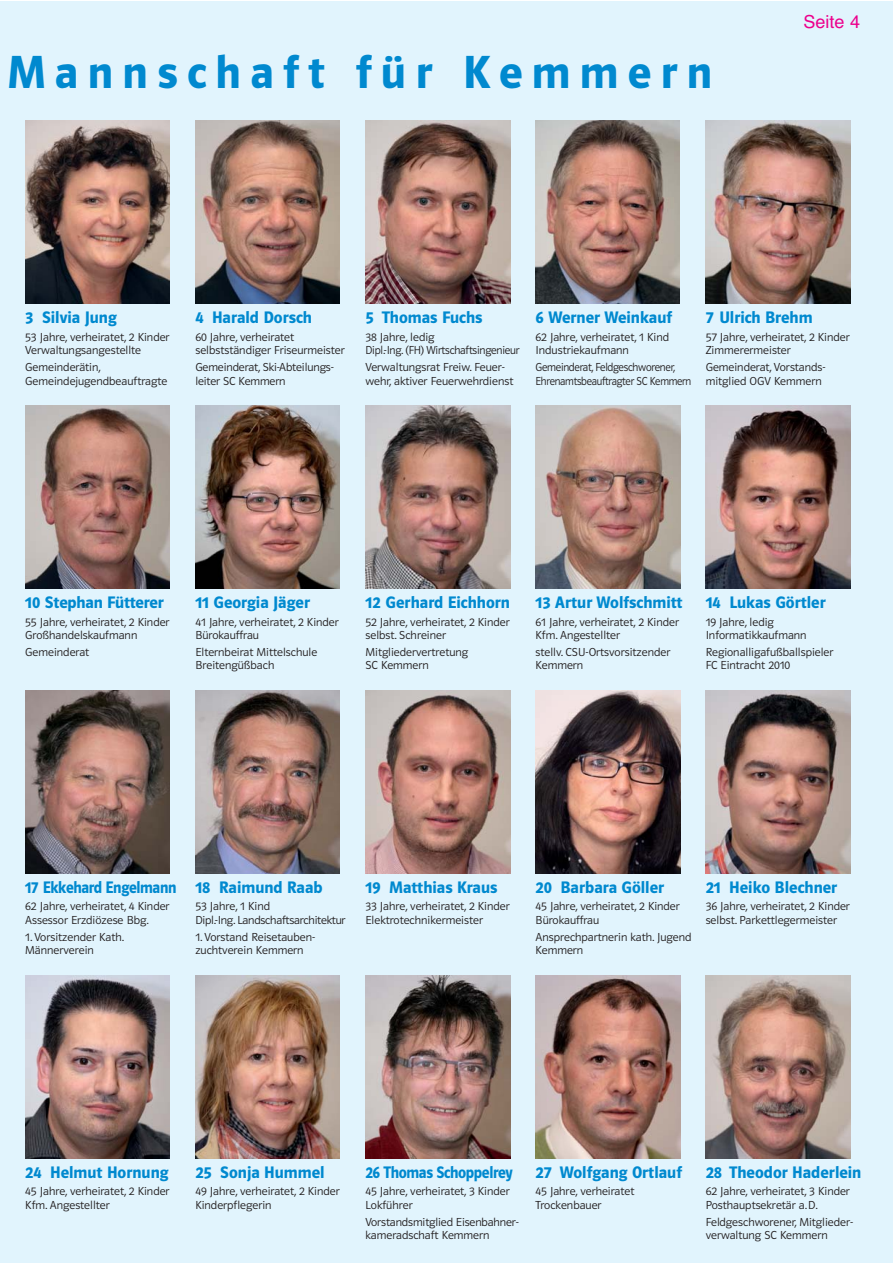
<style>
.page{position:relative;width:893px;height:1263px;background:#fff}
.page>*{position:absolute;margin:0;border:0;box-sizing:border-box;transform-origin:0 0}
.t1{font:48px "Polo 22 K Hfett";letter-spacing:.195em;color:#0089cf}
.t2{font:18px "Helvetica";color:#ec008c}
.t3{font:17.25px "Polo 22 K Hfett";color:#0089cf}
.t4{font:17.25px "Polo 22 K Hfett";letter-spacing:-.025em;color:#0089cf;scale:.92 1}
.t5{font:12px/13.5px "Polo 22 K Leicht";color:#231f20}
.t6{font:12px/13.5px "Polo 22 K Leicht";letter-spacing:-.02em;color:#231f20}
.t7{font:12px/13.5px "Polo 22 K Leicht";letter-spacing:-.025em;color:#231f20;scale:.92 1}
</style>
<div class="page">
<div style="left:0;top:1px;width:892px;height:1262px;background:#e1f4fd"></div>
<img style="left:706px;top:120px;width:144px;height:183px">
<img style="left:536px;top:120px;width:144px;height:183px">
<img style="left:365px;top:120px;width:145px;height:183px">
<img style="left:195px;top:120px;width:145px;height:183px">
<img style="left:25px;top:120px;width:145px;height:183px">
<img style="left:706px;top:405px;width:144px;height:183px">
<img style="left:536px;top:405px;width:144px;height:183px">
<img style="left:365px;top:405px;width:145px;height:183px">
<img style="left:195px;top:405px;width:145px;height:183px">
<img style="left:25px;top:405px;width:145px;height:183px">
<img style="left:706px;top:690px;width:144px;height:183px">
<img style="left:536px;top:690px;width:144px;height:183px">
<img style="left:365px;top:690px;width:145px;height:183px">
<img style="left:195px;top:690px;width:145px;height:183px">
<img style="left:25px;top:690px;width:145px;height:183px">
<img style="left:706px;top:975px;width:144px;height:183px">
<img style="left:536px;top:975px;width:144px;height:183px">
<img style="left:365px;top:975px;width:145px;height:183px">
<img style="left:195px;top:975px;width:145px;height:183px">
<img style="left:25px;top:975px;width:145px;height:183px">
<h1 class="t1" style="left:7px;top:55px;width:707px">Mannschaft für Kemmern</h1>
<h2 class="t2" style="left:803px;top:15px;width:58px">Seite 4</h2>
<h3 class="t3" style="left:25px;top:311px;width:93px">3 Silvia Jung</h3>
<p class="t5" style="left:25px;top:331px;width:146px">53 Jahre, verheiratet, 2 Kinder<br>Verwaltungsangestellte</p>
<p class="t5" style="left:25px;top:361px;width:143px">Gemeinderätin,<br>Gemeindejugendbeauftragte</p>
<h3 class="t3" style="left:195px;top:311px;width:118px">4 Harald Dorsch</h3>
<p class="t5" style="left:195px;top:331px;width:151px">60 Jahre, verheiratet selbstständiger Friseurmeister</p>
<p class="t5" style="left:195px;top:361px;width:140px">Gemeinderat, Ski-Abteilungs&shy;leiter SC Kemmern</p>
<h3 class="t3" style="left:365px;top:311px;width:119px">5 Thomas Fuchs</h3>
<p class="t6" style="left:365px;top:331px;width:156px">38 Jahre, ledig<br>Dipl.-Ing. (FH) Wirtschaftsingenieur</p>
<p class="t5" style="left:365px;top:361px;width:149px">Verwaltungsrat Freiw. Feuer&shy;wehr, aktiver Feuerwehrdienst</p>
<h3 class="t3" style="left:536px;top:311px;width:138px">6 Werner Weinkauf</h3>
<p class="t5" style="left:536px;top:331px;width:135px">62 Jahre, verheiratet, 1 Kind<br>Industriekaufmann</p>
<p class="t7" style="left:536px;top:361px;width:171px">Gemeinderat, Feldgeschworener,<br>Ehrenamtsbeauftragter SC Kemmern</p>
<h3 class="t3" style="left:706px;top:311px;width:108px">7 Ulrich Brehm</h3>
<p class="t5" style="left:706px;top:331px;width:146px">57 Jahre, verheiratet, 2 Kinder<br>Zimmerermeister</p>
<p class="t5" style="left:706px;top:361px;width:121px">Gemeinderat, Vorstands&shy;mitglied OGV Kemmern</p>
<h3 class="t3" style="left:25px;top:596px;width:140px">10 Stephan Fütterer</h3>
<p class="t5" style="left:25px;top:616px;width:146px">55 Jahre, verheiratet, 2 Kinder<br>Großhandelskaufmann</p>
<p class="t5" style="left:25px;top:646px;width:65px">Gemeinderat</p>
<h3 class="t3" style="left:195px;top:596px;width:116px">11 Georgia Jäger</h3>
<p class="t5" style="left:195px;top:616px;width:145px">41 Jahre, verheiratet, 2 Kinder<br>Bürokauffrau</p>
<p class="t5" style="left:195px;top:646px;width:123px">Elternbeirat Mittelschule<br>Breitengüßbach</p>
<h3 class="t3" style="left:365px;top:596px;width:146px">12 Gerhard Eichhorn</h3>
<p class="t5" style="left:365px;top:616px;width:146px">52 Jahre, verheiratet, 2 Kinder selbst. Schreiner</p>
<p class="t5" style="left:365px;top:646px;width:104px">Mitgliedervertretung<br>SC Kemmern</p>
<h3 class="t3" style="left:536px;top:596px;width:149px">13 Artur Wolfschmitt</h3>
<p class="t5" style="left:536px;top:616px;width:145px">61 Jahre, verheiratet, 2 Kinder<br>Kfm. Angestellter</p>
<p class="t5" style="left:536px;top:646px;width:136px">stellv. CSU-Ortsvorsitzender<br>Kemmern</p>
<h3 class="t3" style="left:706px;top:596px;width:122px">14 Lukas Görtler</h3>
<p class="t5" style="left:706px;top:616px;width:102px">19 Jahre, ledig<br>Informatikkaufmann</p>
<p class="t5" style="left:706px;top:646px;width:129px">Regionalligafußballspieler<br>FC Eintracht 2010</p>
<h3 class="t4" style="left:25px;top:881px;width:166px">17 Ekkehard Engelmann</h3>
<p class="t5" style="left:25px;top:901px;width:146px">62 Jahre, verheiratet, 4 Kinder<br>Assessor Erzdiözese Bbg.</p>
<p class="t5" style="left:25px;top:931px;width:100px">1. Vorsitzender Kath.<br>Männerverein</p>
<h3 class="t3" style="left:195px;top:881px;width:129px">18 Raimund Raab</h3>
<p class="t6" style="left:195px;top:901px;width:152px">53 Jahre, 1 Kind<br>Dipl.-Ing. Landschaftsarchitektur</p>
<p class="t5" style="left:195px;top:931px;width:121px">1. Vorstand Reisetauben&shy;zuchtverein Kemmern</p>
<h3 class="t3" style="left:365px;top:881px;width:134px">19 Matthias Kraus</h3>
<p class="t5" style="left:365px;top:901px;width:146px">33 Jahre, verheiratet, 2 Kinder<br>Elektrotechnikermeister</p>
<h3 class="t3" style="left:536px;top:881px;width:130px">20 Barbara Göller</h3>
<p class="t5" style="left:536px;top:901px;width:146px">45 Jahre, verheiratet, 2 Kinder<br>Bürokauffrau</p>
<p class="t5" style="left:536px;top:931px;width:157px">Ansprechpartnerin kath. Jugend<br>Kemmern</p>
<h3 class="t3" style="left:706px;top:881px;width:133px">21 Heiko Blechner</h3>
<p class="t5" style="left:706px;top:901px;width:146px">36 Jahre, verheiratet, 2 Kinder selbst. Parkettlegermeister</p>
<h3 class="t3" style="left:25px;top:1165px;width:145px">24 Helmut Hornung</h3>
<p class="t5" style="left:25px;top:1185px;width:146px">45 Jahre, verheiratet, 2 Kinder<br>Kfm. Angestellter</p>
<h3 class="t3" style="left:195px;top:1165px;width:131px">25 Sonja Hummel</h3>
<p class="t5" style="left:195px;top:1185px;width:146px">49 Jahre, verheiratet, 2 Kinder<br>Kinderpflegerin</p>
<h3 class="t4" style="left:365px;top:1165px;width:161px">26 Thomas Schoppelrey</h3>
<p class="t5" style="left:365px;top:1185px;width:146px">45 Jahre, verheiratet, 3 Kinder<br>Lokführer</p>
<p class="t5" style="left:365px;top:1216px;width:155px">Vorstandsmitglied Eisenbahner&shy;kameradschaft Kemmern</p>
<h3 class="t3" style="left:536px;top:1165px;width:148px">27 Wolfgang Ortlauf</h3>
<p class="t5" style="left:536px;top:1185px;width:100px">45 Jahre, verheiratet<br>Trockenbauer</p>
<h3 class="t3" style="left:706px;top:1165px;width:157px">28 Theodor Haderlein</h3>
<p class="t5" style="left:706px;top:1185px;width:146px">62 Jahre, verheiratet, 3 Kinder<br>Posthauptsekretär a.D.</p>
<p class="t5" style="left:706px;top:1216px;width:149px">Feldgeschworener, Mitglieder&shy;verwaltung SC Kemmern</p>
</div>
